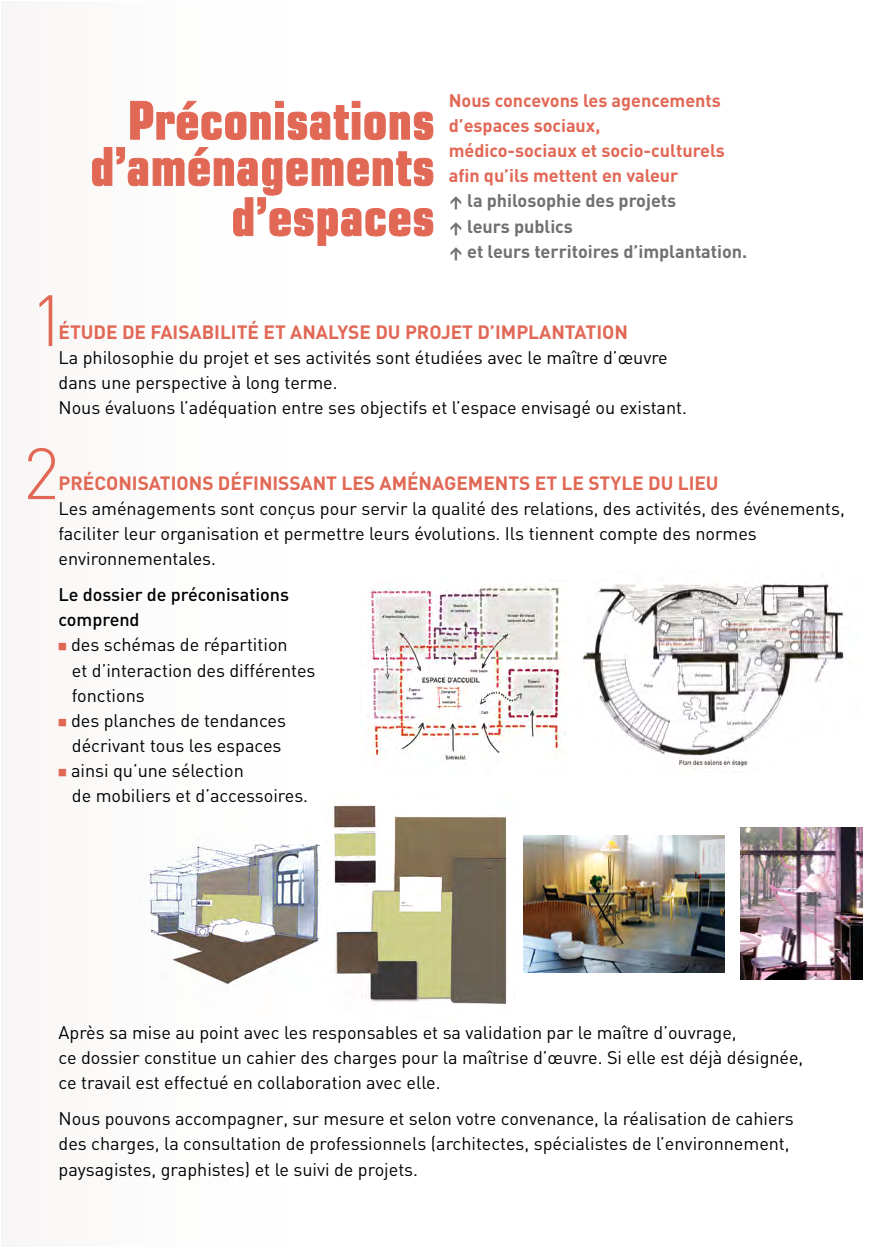
<style>
.page{position:relative;width:879px;height:1248px;background:#fff}
.page>*{position:absolute;margin:0;border:0;box-sizing:border-box;transform-origin:0 0}
.t1{font:300 71.2px "DIN";color:#e26856}
.t2{font:700 condensed 52.2px/48.2px "Eurostile";letter-spacing:.01em;color:#e26856;text-align:right}
.t3{font:700 19px "DIN";color:#e26856}
.t4{font:18px/25px "DIN";color:#000}
.t5{font:700 18px/25px "DIN";color:#e26856}
.t6{font:500 18px/25px "DIN";color:#000}
.s1{font-family:"DIN Black Alternate";font-weight:400;font-size:14px;color:#707172}
.s2{color:#707172}
.s3{color:#e26856}
</style>
<div class="page">
<img style="left:146px;top:805px;width:361px;height:200px">
<svg style="left:130px;top:101px;width:303px;height:39px"></svg>
<svg style="left:92px;top:147px;width:341px;height:99px"></svg>
<img style="left:582px;top:574px;width:262px;height:195px">
<img style="left:367px;top:580px;width:200px;height:181px">
<img style="left:523px;top:835px;width:202px;height:137px">
<img style="left:741px;top:827px;width:121px;height:152px">
<h2 class="t2" style="left:90px;top:96px;width:346px">Préconisations d’aménagements d’espaces</h2>
<p class="t5" style="left:449px;top:87px;width:300px">Nous concevons les agencements d’espaces sociaux,<br>médico-sociaux et socio-culturels afin qu’ils mettent en valeur<br><span class="s1">&gt;</span> <span class="s2">la philosophie des projets<br></span><span class="s1">&gt;</span> <span class="s2">leurs publics<br></span><span class="s1">&gt;</span> <span class="s2">et leurs territoires d’implantation.</span></p>
<h1 class="t1" style="left:30px;top:276px;width:38px">1</h1>
<p class="t3" style="left:59px;top:320px;width:571px">ÉTUDE DE FAISABILITÉ ET ANALYSE DU PROJET D’IMPLANTATION</p>
<p class="t4" style="left:59px;top:345px;width:630px">La philosophie du projet et ses activités sont étudiées avec le maître d’œuvre dans une perspective à long terme.<br>Nous évaluons l’adéquation entre ses objectifs et l’espace envisagé ou existant.</p>
<h1 class="t1" style="left:23px;top:429px;width:38px">2</h1>
<p class="t3" style="left:59px;top:470px;width:661px">PRÉCONISATIONS DÉFINISSANT LES AMÉNAGEMENTS ET LE STYLE DU LIEU</p>
<p class="t4" style="left:59px;top:495px;width:788px">Les aménagements sont conçus pour servir la qualité des relations, des activités, des événements, faciliter leur organisation et permettre leurs évolutions. Ils tiennent compte des normes environnementales.</p>
<p class="t6" style="left:59px;top:581px;width:232px">Le dossier de préconisations comprend</p>
<p class="t4" style="left:72px;top:632px;width:245px;text-indent:-13px"><span class="s3">■</span> des schémas de répartition<br>et d’interaction des différentes fonctions</p>
<p class="t4" style="left:59px;top:707px;width:229px;text-align:center"><span class="s3">■</span> des planches de tendances décrivant tous les espaces</p>
<p class="t4" style="left:72px;top:757px;width:238px;text-indent:-13px"><span class="s3">■</span> ainsi qu’une sélection<br>de mobiliers et d’accessoires.</p>
<p class="t4" style="left:59px;top:1019px;width:746px">Après sa mise au point avec les responsables et sa validation par le maître d’ouvrage,<br>ce dossier constitue un cahier des charges pour la maîtrise d’œuvre. Si elle est déjà désignée, ce travail est effectué en collaboration avec elle.</p>
<p class="t4" style="left:59px;top:1105px;width:737px">Nous pouvons accompagner, sur mesure et selon votre convenance, la réalisation de cahiers des charges, la consultation de professionnels (architectes, spécialistes de l’environnement, paysagistes, graphistes) et le suivi de projets.</p>
</div>
